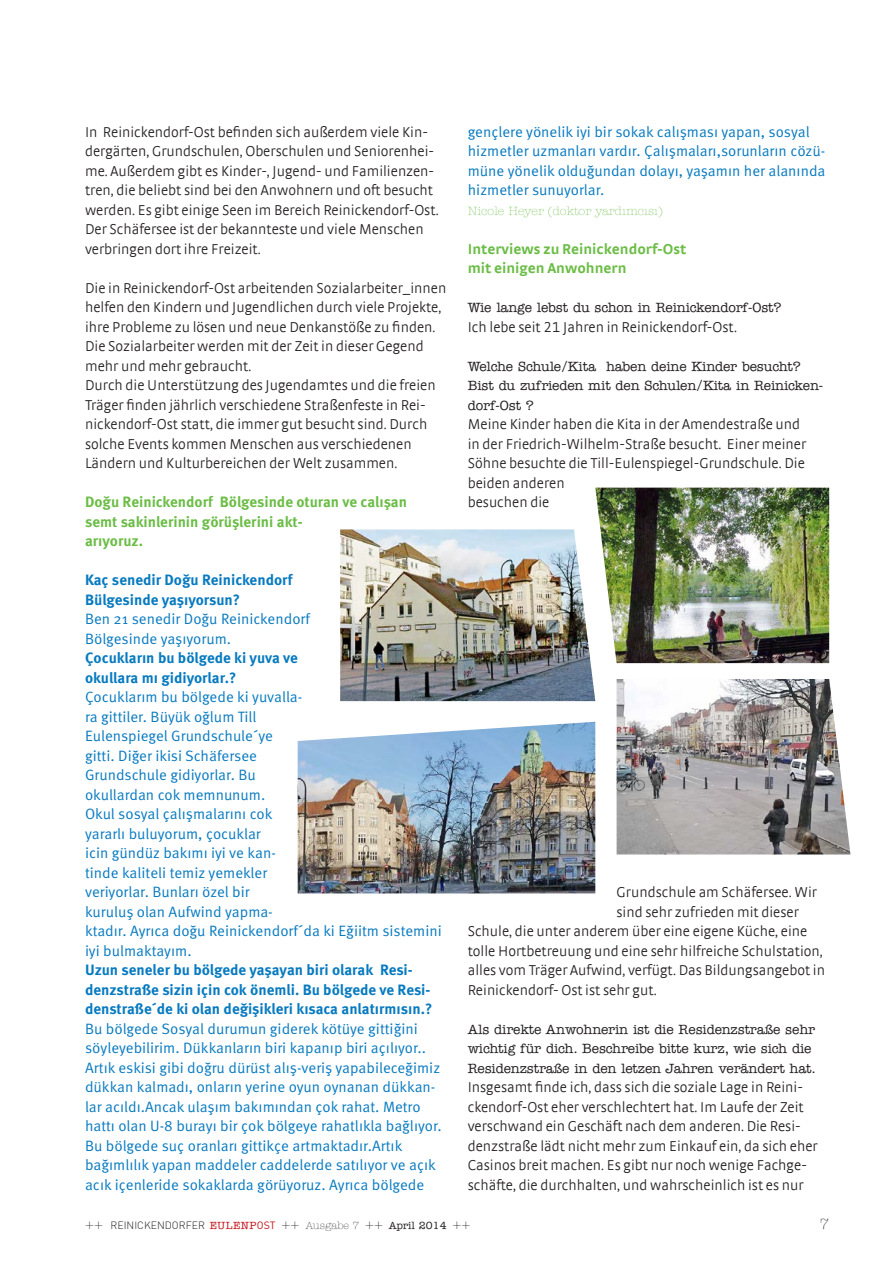
<style>
.page{position:relative;width:893px;height:1263px;background:#fff}
.page>*{position:absolute;margin:0;border:0;box-sizing:border-box;transform-origin:0 0}
.t1{font:300 15px/19.5px "Strada TF";color:#231f20}
.t2{font:15px/19.5px "Meta Pro";color:#077ac0}
.t3{font:700 15px/19.5px "Meta Pro";color:#077ac0}
.t4{font:700 15px/19.5px "Meta Pro";color:#6bbd46}
.t5{font:700 15px/19.5px "Strada";color:#6bbd46}
.t6{font:300 15px "American Typewriter";color:#231f20}
.t7{font:500 13.5px/19.5px "American Typewriter";letter-spacing:-.01em;color:#231f20}
.t8{font:300 12px "American Typewriter";color:#6bbd46}
.t9{font:300 10.5px "DIN";color:#231f20}
.s1{font-family:"American Typewriter";font-stretch:condensed;font-size:15px}
.s2{font-family:"American Typewriter";font-weight:500;color:#c4121a}
.s3{font-weight:400;color:#c4121a}
.s4{font-family:"American Typewriter"}
.s5{font-family:"American Typewriter";font-weight:500}
</style>
<div class="page">
<img style="left:595px;top:488px;width:234px;height:175px">
<img style="left:340px;top:529px;width:255px;height:172px">
<img style="left:617px;top:679px;width:233px;height:175px">
<img style="left:298px;top:722px;width:297px;height:171px">
<p class="t1" style="left:85px;top:122px;width:355px">In Reinickendorf-Ost befinden sich außerdem viele Kin&shy;dergärten, Grundschulen, Oberschulen und Seniorenhei&shy;me. Außerdem gibt es Kinder-, Jugend- und Familienzen&shy;tren, die beliebt sind bei den Anwohnern und oft besucht werden. Es gibt einige Seen im Bereich Reinickendorf-Ost.<br>Der Schäfersee ist der bekannteste und viele Menschen verbringen dort ihre Freizeit.</p>
<p class="t1" style="left:85px;top:278px;width:363px">Die in Reinickendorf-Ost arbeitenden Sozialarbeiter_innen helfen den Kindern und Jugendlichen durch viele Projekte, ihre Probleme zu lösen und neue Denkanstöße zu finden.<br>Die Sozialarbeiter werden mit der Zeit in dieser Gegend mehr und mehr gebraucht.<br>Durch die Unterstützung des Jugendamtes und die freien Träger finden jährlich verschiedene Straßenfeste in Rei&shy;nickendorf-Ost statt, die immer gut besucht sind. Durch solche Events kommen Menschen aus verschiedenen Ländern und Kulturbereichen der Welt zusammen.</p>
<p class="t4" style="left:85px;top:493px;width:323px">Doğu Reinickendorf Bölgesinde oturan ve calışan semt sakinlerinin görüşlerini akt-<br>arıyoruz.</p>
<p class="t3" style="left:85px;top:571px;width:209px">Kaç senedir Doğu Reinickendorf<br>Bülgesinde yaşıyorsun?</p>
<p class="t2" style="left:85px;top:610px;width:227px">Ben 21 senedir Doğu Reinickendorf<br>Bölgesinde yaşıyorum.</p>
<p class="t3" style="left:85px;top:649px;width:214px">Çocukların bu bölgede ki yuva ve okullara mı gidiyorlar.?</p>
<p class="t2" style="left:85px;top:688px;width:358px">Çocuklarım bu bölgede ki yuvalla-<br>ra gittiler. Büyük oğlum Till<br>Eulenspiegel Grundschule´ye<br>gitti. Diğer ikisi Schäfersee<br>Grundschule gidiyorlar. Bu<br>okullardan cok memnunum.<br>Okul sosyal çalışmalarını cok<br>yararlı buluyorum, çocuklar<br>icin gündüz bakımı iyi ve kan-<br>tinde kaliteli temiz yemekler<br>veriyorlar. Bunları özel bir<br>kuruluş olan Aufwind yapma-<br>ktadır. Ayrıca doğu Reinickendorf´da ki Eğiitm sistemini iyi bulmaktayım.</p>
<p class="t3" style="left:85px;top:961px;width:349px">Uzun seneler bu bölgede yaşayan biri olarak Resi&shy;denzstraße sizin için cok önemli. Bu bölgede ve Resi&shy;denstraße´de ki olan değişikleri kısaca anlatırmısın.?</p>
<p class="t2" style="left:85px;top:1019px;width:358px">Bu bölgede Sosyal durumun giderek kötüye gittiğini söyleyebilirim. Dükkanların biri kapanıp biri açılıyor..<br>Artık eskisi gibi doğru dürüst alış-veriş yapabileceğimiz dükkan kalmadı, onların yerine oyun oynanan dükkan&shy;lar acıldı.Ancak ulaşım bakımından çok rahat. Metro hattı olan U-8 burayı bir çok bölgeye rahatlıkla bağlıyor.<br>Bu bölgede suç oranları gittikçe artmaktadır.Artık bağımlılık yapan maddeler caddelerde satılıyor ve açık acık içenleride sokaklarda görüyoruz. Ayrıca bölgede</p>
<p class="t2" style="left:468px;top:122px;width:359px">gençlere yönelik iyi bir sokak calışması yapan, sosyal hizmetler uzmanları vardır. Çalışmaları,sorunların cözü&shy;müne yönelik olduğundan dolayı, yaşamın her alanında hizmetler sunuyorlar.</p>
<p class="t8" style="left:468px;top:204px;width:197px">Nicole Heyer (doktor yardımcısı)</p>
<p class="t5" style="left:468px;top:238px;width:220px">Interviews zu Reinickendorf-Ost mit einigen Anwohnern</p>
<p class="t7" style="left:468px;top:298px;width:315px">Wie lange lebst du schon in Reinickendorf-Ost?</p>
<p class="t1" style="left:468px;top:317px;width:271px">Ich lebe seit 21 Jahren in Reinickendorf-Ost.</p>
<p class="t7" style="left:468px;top:356px;width:357px">Welche Schule/Kita haben deine Kinder besucht?<br>Bist du zufrieden mit den Schulen/Kita in Reinicken&shy;dorf-Ost ?</p>
<p class="t1" style="left:468px;top:414px;width:340px">Meine Kinder haben die Kita in der Amendestraße und in der Friedrich-Wilhelm-Straße besucht. Einer meiner Söhne besuchte die Till-Eulenspiegel-Grundschule. Die beiden anderen<br>besuchen die</p>
<p class="t1" style="left:617px;top:882px;width:202px">Grundschule am Schäfersee. Wir</p>
<p class="t1" style="left:617px;top:902px;width:184px">sind sehr zufrieden mit dieser</p>
<p class="t1" style="left:468px;top:921px;width:341px">Schule, die unter anderem über eine eigene Küche, eine</p>
<p class="t1" style="left:468px;top:941px;width:356px">tolle Hortbetreuung und eine sehr hilfreiche Schulstation,</p>
<p class="t1" style="left:468px;top:960px;width:359px">alles vom Träger Aufwind, verfügt. Das Bildungsangebot in</p>
<p class="t1" style="left:468px;top:980px;width:190px">Reinickendorf- Ost ist sehr gut.</p>
<p class="t7" style="left:468px;top:1019px;width:350px">Als direkte Anwohnerin ist die Residenzstraße sehr wichtig für dich. Beschreibe bitte kurz, wie sich die<br>Residenzstraße in den letzen Jahren verändert hat.</p>
<p class="t1" style="left:468px;top:1077px;width:352px">Insgesamt finde ich, dass sich die soziale Lage in Reini&shy;ckendorf-Ost eher verschlechtert hat. Im Laufe der Zeit verschwand ein Geschäft nach dem anderen. Die Resi&shy;denzstraße lädt nicht mehr zum Einkauf ein, da sich eher Casinos breit machen. Es gibt nur noch wenige Fachge&shy;schäfte, die durchhalten, und wahrscheinlich ist es nur</p>
<p class="t9" style="left:85px;top:1218px;width:387px"><span class="s1">++</span> REINICKENDORFER <span class="s2">EULENP</span><span class="s3">OST</span> <span class="s1">++</span> <span class="s4">Ausgabe 7</span> <span class="s1">++</span> <span class="s5">April 2014</span> <span class="s1">++</span></p>
<p class="t6" style="left:820px;top:1215px;width:11px">7</p>
</div>
